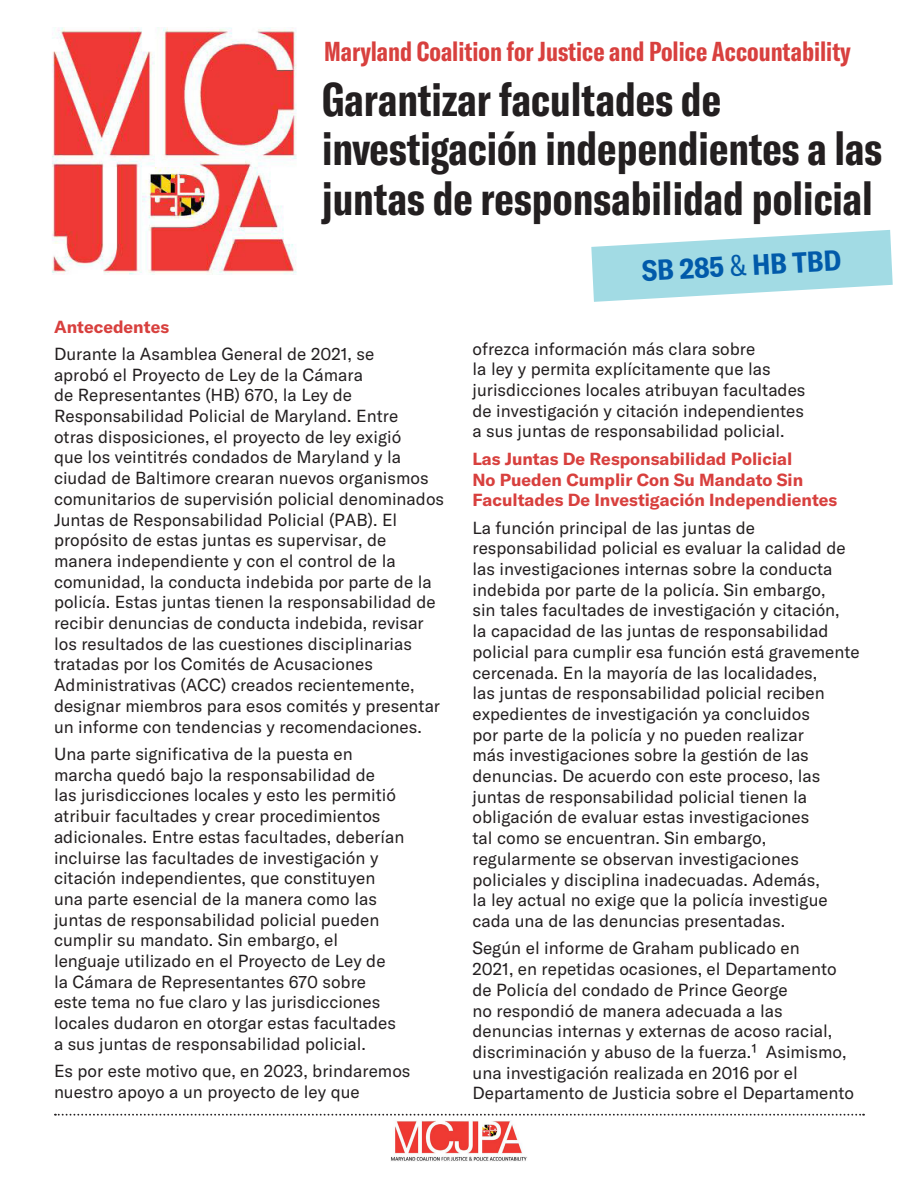
<style>
.page{position:relative;width:918px;height:1188px;background:#fff}
.page>*{position:absolute;margin:0;border:0;box-sizing:border-box;transform-origin:0 0}
.t1{font:700 extra-condensed 46.5px/49.5px "GT America";color:#231f20}
.t2{font:700 condensed 28.5px "GT America";color:#015aaa}
.t3{font:700 extra-condensed 27px "GT America";color:#d8403e}
.t4{font:17.25px/20.7px "GT America";color:#231f20}
.t5{font:700 17.25px/20.7px "GT America";color:#d8403e}
.s1{font-weight:400}
</style>
<div class="page">
<svg style="left:55px;top:1114px;width:809px;height:2px"></svg>
<img style="left:391px;top:1121px;width:136px;height:40px">
<img style="left:52px;top:27px;width:245px;height:247px">
<svg style="left:591px;top:230px;width:302px;height:72px"></svg>
<p class="t3" style="left:324px;top:35px;width:528px">Maryland Coalition for Justice and Police Accountability</p>
<p class="t1" style="left:322px;top:74px;width:562px">Garantizar facultades de investigación independientes a las juntas de responsabilidad policial</p>
<p class="t5" style="left:54px;top:316px;width:117px">Antecedentes</p>
<p class="t4" style="left:54px;top:344px;width:392px">Durante la Asamblea General de 2021, se<br>aprobó el Proyecto de Ley de la Cámara<br>de Representantes (HB) 670, la Ley de Responsabilidad Policial de Maryland. Entre<br>otras disposiciones, el proyecto de ley exigió<br>que los veintitrés condados de Maryland y la ciudad de Baltimore crearan nuevos organismos comunitarios de supervisión policial denominados Juntas de Responsabilidad Policial (PAB). El propósito de estas juntas es supervisar, de manera independiente y con el control de la comunidad, la conducta indebida por parte de la policía. Estas juntas tienen la responsabilidad de recibir denuncias de conducta indebida, revisar los resultados de las cuestiones disciplinarias tratadas por los Comités de Acusaciones Administrativas (ACC) creados recientemente, designar miembros para esos comités y presentar un informe con tendencias y recomendaciones.</p>
<p class="t4" style="left:54px;top:744px;width:352px">Una parte significativa de la puesta en marcha quedó bajo la responsabilidad de<br>las jurisdicciones locales y esto les permitió atribuir facultades y crear procedimientos adicionales. Entre estas facultades, deberían incluirse las facultades de investigación y citación independientes, que constituyen una parte esencial de la manera como las juntas de responsabilidad policial pueden cumplir su mandato. Sin embargo, el lenguaje utilizado en el Proyecto de Ley de<br>la Cámara de Representantes 670 sobre<br>este tema no fue claro y las jurisdicciones locales dudaron en otorgar estas facultades a sus juntas de responsabilidad policial.</p>
<p class="t4" style="left:54px;top:1061px;width:358px">Es por este motivo que, en 2023, brindaremos nuestro apoyo a un proyecto de ley que</p>
<p class="t2" style="left:641px;top:253px;width:201px;rotate:-3deg">SB 285 <span class="s1">&amp;</span> HB TBD</p>
<p class="t4" style="left:472px;top:338px;width:334px">ofrezca información más clara sobre<br>la ley y permita explícitamente que las jurisdicciones locales atribuyan facultades de investigación y citación independientes a sus juntas de responsabilidad policial.</p>
<p class="t5" style="left:472px;top:448px;width:366px">Las Juntas De Responsabilidad Policial<br>No Pueden Cumplir Con Su Mandato Sin<br>Facultades De Investigación Independientes</p>
<p class="t4" style="left:472px;top:517px;width:389px">La función principal de las juntas de responsabilidad policial es evaluar la calidad de las investigaciones internas sobre la conducta indebida por parte de la policía. Sin embargo,<br>sin tales facultades de investigación y citación,<br>la capacidad de las juntas de responsabilidad policial para cumplir esa función está gravemente cercenada. En la mayoría de las localidades,<br>las juntas de responsabilidad policial reciben expedientes de investigación ya concluidos<br>por parte de la policía y no pueden realizar<br>más investigaciones sobre la gestión de las denuncias. De acuerdo con este proceso, las juntas de responsabilidad policial tienen la obligación de evaluar estas investigaciones<br>tal como se encuentran. Sin embargo, regularmente se observan investigaciones policiales y disciplina inadecuadas. Además,<br>la ley actual no exige que la policía investigue cada una de las denuncias presentadas.</p>
<p class="t4" style="left:472px;top:938px;width:383px">Según el informe de Graham publicado en<br>2021, en repetidas ocasiones, el Departamento de Policía del condado de Prince George<br>no respondió de manera adecuada a las denuncias internas y externas de acoso racial, discriminación y abuso de la fuerza.1 Asimismo, una investigación realizada en 2016 por el Departamento de Justicia sobre el Departamento</p>
</div>
